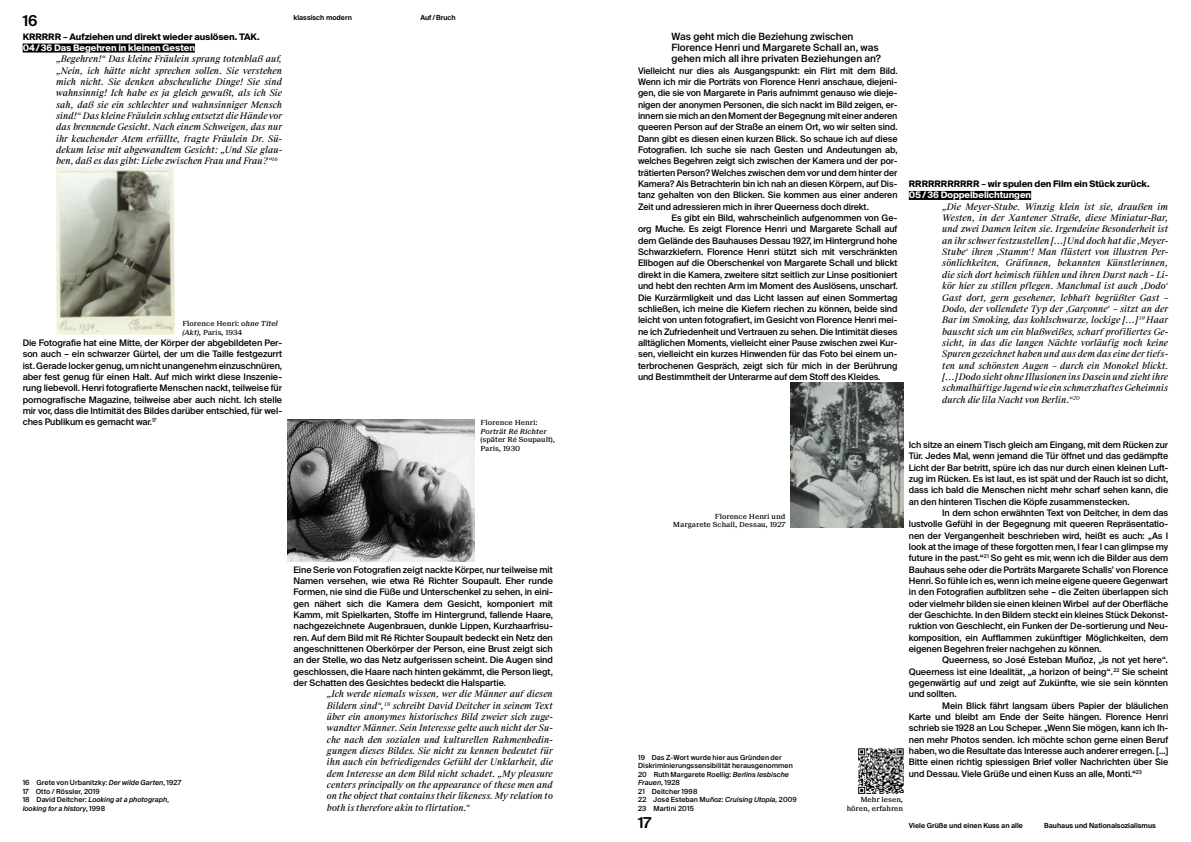
<style>
.page{position:relative;width:1191px;height:842px;background:#fff}
.page>*{position:absolute;margin:0;border:0;box-sizing:border-box;transform-origin:0 0}
.t1{font:600 15px "Suisse Intl";color:#000}
.t2{font:500 10px/11.3px "Suisse Intl";color:#000}
.t3{font:500 9px/11.3px "Suisse Intl";letter-spacing:-.01em;color:#000;text-align:justify}
.t4{font:italic 9px/11.3px "Suisse Works";letter-spacing:-.01em;color:#000;text-align:justify}
.t5{font:700 9px/11.3px "Suisse Intl";letter-spacing:-.01em;color:#000}
.t6{font:500 7px/8.5px "Suisse Intl";letter-spacing:.01em;color:#000}
.t7{font:500 7px/8.5px "Suisse Neue";color:#000}
.t8{font:600 7px "Suisse Intl";color:#000}
.t9{font:italic 500 7px "Suisse Neue";color:#000}
.s1{font-weight:500}
.s2{color:#fff}
.s3{font-style:italic}
.s4{font-family:"Suisse Neue"}
</style>
<div class="page">
<div style="left:23px;top:44px;width:172px;height:9px;background:#000"></div>
<img style="left:56px;top:167px;width:119px;height:168px">
<img style="left:288px;top:419px;width:186px;height:142px">
<div style="left:909px;top:191px;width:122px;height:9px;background:#000"></div>
<img style="left:790px;top:383px;width:113px;height:144px">
<img style="left:858px;top:748px;width:45px;height:46px">
<h1 class="t1" style="left:23px;top:11px;width:16px">16</h1>
<p class="t5" style="left:23px;top:31px;width:238px">KRRRRR <span class="s1">–</span> Aufziehen und direkt wieder auslösen. TAK.<br><span class="s2">04/36 Das Begehren in kleinen Gesten</span></p>
<p class="t4" style="left:56px;top:54px;width:227px">„Begehren!“ Das kleine Fräulein sprang totenblaß auf, „Nein, ich hätte nicht sprechen sollen. Sie verstehen mich nicht. Sie denken abscheuliche Dinge! Sie sind wahnsinnig! Ich habe es ja gleich gewußt, als ich Sie sah, daß sie ein schlechter und wahnsinniger Mensch sind!“ Das kleine Fräulein schlug entsetzt die Hände vor das brennende Gesicht. Nach einem Schweigen, das nur ihr keuchender Atem erfüllte, fragte Fräulein Dr. Sü&shy;dekum leise mit abgewandtem Gesicht: „Und Sie glau&shy;ben, daß es das gibt: Liebe zwischen Frau und Frau?“<sup>16</sup></p>
<p class="t8" style="left:293px;top:13px;width:60px">klassisch modern</p>
<p class="t8" style="left:420px;top:13px;width:37px">Auf/Bruch</p>
<p class="t7" style="left:182px;top:319px;width:97px">Florence Henri: <span class="s3">ohne Titel (Akt)</span>, Paris, 1934</p>
<p class="t3" style="left:23px;top:337px;width:261px">Die Fotografie hat eine Mitte, der Körper der abgebildeten Per&shy;son auch – ein schwarzer Gürtel, der um die Taille festgezurrt ist. Gerade locker genug, um nicht unangenehm einzuschnüren, aber fest genug für einen Halt. Auf mich wirkt diese Inszenie&shy;rung liebevoll. Henri fotografierte Menschen nackt, teilweise für pornografische Magazine, teilweise aber auch nicht. Ich stelle mir vor, dass die Intimität des Bildes darüber entschied, für wel&shy;ches Publikum es gemacht war.<sup>17</sup></p>
<p class="t7" style="left:480px;top:418px;width:59px">Florence Henri:</p>
<p class="t9" style="left:480px;top:427px;width:67px">Porträt Ré Richter</p>
<p class="t7" style="left:480px;top:435px;width:76px">(später Ré Soupault),<br>Paris, 1930</p>
<p class="t6" style="left:23px;top:779px;width:160px">16 Grete von Urbanitzky: <span class="s3">Der wilde Garten</span>, 1927<br>17 Otto / Rössler, 2019<br>18 David Deitcher: <span class="s3">Looking at a photograph, looking for a history</span>, 1998</p>
<p class="t3" style="left:293px;top:564px;width:261px">Eine Serie von Fotografien zeigt nackte Körper, nur teilweise mit Namen versehen, wie etwa Ré Richter Soupault. Eher runde Formen, nie sind die Füße und Unterschenkel zu sehen, in eini&shy;gen nähert sich die Kamera dem Gesicht, komponiert mit Kamm, mit Spielkarten, Stoffe im Hintergrund, fallende Haare, nachgezeichnete Augenbrauen, dunkle Lippen, Kurzhaarfrisu&shy;ren. Auf dem Bild mit Ré Richter Soupault bedeckt ein Netz den angeschnittenen Oberkörper der Person, eine Brust zeigt sich an der Stelle, wo das Netz aufgerissen scheint. Die Augen sind geschlossen, die Haare nach hinten gekämmt, die Person liegt, der Schatten des Gesichtes bedeckt die Halspartie.</p>
<p class="t4" style="left:327px;top:689px;width:227px">„Ich werde niemals wissen, wer die Männer auf diesen Bildern sind“,<sup>18</sup> schreibt David Deitcher in seinem Text über ein anonymes historisches Bild zweier sich zuge&shy;wandter Männer. Sein Interesse gelte auch nicht der Su&shy;che nach den sozialen und kulturellen Rahmenbedin&shy;gungen dieses Bildes. Sie nicht zu kennen bedeutet für ihn auch ein befriedigendes Gefühl der Unklarheit, die dem Interesse an dem Bild nicht schadet. „My pleasure centers principally on the appearance of these men and on the object that contains their likeness. My relation to both is therefore akin to flirtation.“</p>
<p class="t2" style="left:671px;top:31px;width:211px">Was geht mich die Beziehung zwischen<br>Florence Henri und Margarete Schall an, was gehen mich all ihre privaten Beziehungen an?</p>
<p class="t3" style="left:638px;top:65px;width:261px">Vielleicht nur dies als Ausgangspunkt: ein Flirt mit dem Bild.<br>Wenn ich mir die Porträts von Florence Henri anschaue, diejeni&shy;gen, die sie von Margarete in Paris aufnimmt genauso wie dieje&shy;nigen der anonymen Personen, die sich nackt im Bild zeigen, er&shy;innern sie mich an den Moment der Begegnung mit einer anderen queeren Person auf der Straße an einem Ort, wo wir selten sind.<br>Dann gibt es diesen einen kurzen Blick. So schaue ich auf diese Fotografien. Ich suche sie nach Gesten und Andeutungen ab, welches Begehren zeigt sich zwischen der Kamera und der por&shy;trätierten Person? Welches zwischen dem vor und dem hinter der Kamera? Als Betrachterin bin ich nah an diesen Körpern, auf Dis&shy;tanz gehalten von den Blicken. Sie kommen aus einer anderen Zeit und adressieren mich in ihrer Queerness doch direkt.</p>
<p class="t3" style="left:638px;top:212px;width:261px;text-indent:33px">Es gibt ein Bild, wahrscheinlich aufgenommen von Ge&shy;org Muche. Es zeigt Florence Henri und Margarete Schall auf dem Gelände des Bauhauses Dessau 1927, im Hintergrund hohe Schwarzkiefern. Florence Henri stützt sich mit verschränkten Ellbogen auf die Oberschenkel von Margarete Schall und blickt direkt in die Kamera, zweitere sitzt seitlich zur Linse positioniert und hebt den rechten Arm im Moment des Auslösens, unscharf.<br>Die Kurzärmligkeit und das Licht lassen auf einen Sommertag schließen, ich meine die Kiefern riechen zu können, beide sind leicht von unten fotografiert, im Gesicht von Florence Henri mei&shy;ne ich Zufriedenheit und Vertrauen zu sehen. Die Intimität dieses alltäglichen Moments, vielleicht einer Pause zwischen zwei Kur&shy;sen, vielleicht ein kurzes Hinwenden für das Foto bei einem un&shy;terbrochenen Gespräch, zeigt sich für mich in der Berührung und Bestimmtheit der Unterarme auf dem Stoff des Kleides.</p>
<p class="t5" style="left:909px;top:178px;width:242px">RRRRRRRRRRR <span class="s1">–</span> wir spulen den Film ein Stück zurück.<br><span class="s2">05/36 Doppelbelichtungen</span></p>
<p class="t4" style="left:942px;top:201px;width:227px">„Die Meyer-Stube. Winzig klein ist sie, draußen im Westen, in der Xantener Straße, diese Miniatur-Bar, und zwei Damen leiten sie. Irgendeine Besonderheit ist an ihr schwer festzustellen[…]Und doch hat die ‚Meyer-Stube‘ ihren ‚Stamm‘! Man flüstert von illustren Per&shy;sönlichkeiten, Gräfinnen, bekannten Künstlerinnen, die sich dort heimisch fühlen und ihren Durst nach – Li&shy;kör hier zu stillen pflegen. Manchmal ist auch ‚Dodo‘ Gast dort, gern gesehener, lebhaft begrüßter Gast – Dodo, der vollendete Typ der ‚Garçonne‘ – sitzt an der Bar im Smoking, das kohlschwarze, lockige […] <sup>19</sup> Haar bauscht sich um ein blaßweißes, scharf profiliertes Ge&shy;sicht, in das die langen Nächte vorläufig noch keine Spuren gezeichnet haben und aus dem das eine der tiefs&shy;ten und schönsten Augen – durch ein Monokel blickt. […]Dodo sieht ohne Illusionen ins Dasein und zieht ihre schmalhüftige Jugend wie ein schmerzhaftes Geheimnis durch die lila Nacht von Berlin.“<sup>20</sup></p>
<p class="t3" style="left:909px;top:439px;width:261px">Ich sitze an einem Tisch gleich am Eingang, mit dem Rücken zur Tür. Jedes Mal, wenn jemand die Tür öffnet und das gedämpfte Licht der Bar betritt, spüre ich das nur durch einen kleinen Luft&shy;zug im Rücken. Es ist laut, es ist spät und der Rauch ist so dicht, dass ich bald die Menschen nicht mehr scharf sehen kann, die an den hinteren Tischen die Köpfe zusammenstecken.</p>
<p class="t3" style="left:909px;top:507px;width:261px;text-indent:33px">In dem schon erwähnten Text von Deitcher, in dem das lustvolle Gefühl in der Begegnung mit queeren Repräsentatio&shy;nen der Vergangenheit beschrieben wird, heißt es auch: „As I look at the image of these forgotten men, I fear I can glimpse my future in the past.“<sup>21</sup> So geht es mir, wenn ich die Bilder aus dem Bauhaus sehe oder die Porträts Margarete Schalls’ von Florence Henri. So fühle ich es, wenn ich meine eigene queere Gegenwart in den Fotografien aufblitzen sehe – die Zeiten überlappen sich oder vielmehr bilden sie einen kleinen Wirbel auf der Oberfläche der Geschichte. In den Bildern steckt ein kleines Stück Dekonst&shy;ruktion von Geschlecht, ein Funken der De-sortierung und Neu&shy;komposition, ein Aufflammen zukünftiger Möglichkeiten, dem eigenen Begehren freier nachgehen zu können.</p>
<p class="t3" style="left:908px;top:655px;width:261px;text-indent:33px">Queerness, so José Esteban Muñoz, „is not yet here<span class="s4">“.<br></span>Queerness ist eine Idealität, „a horizon of being<span class="s4">“</span>.<sup>22</sup> Sie scheint gegenwärtig auf und zeigt auf Zukünfte, wie sie sein könnten und sollten.</p>
<p class="t3" style="left:909px;top:700px;width:261px;text-indent:33px">Mein Blick fährt langsam übers Papier der bläulichen Karte und bleibt am Ende der Seite hängen. Florence Henri schrieb sie 1928 an Lou Scheper. „Wenn Sie mögen, kann ich Ih&shy;nen mehr Photos senden. Ich möchte schon gerne einen Beruf haben, wo die Resultate das Interesse auch anderer erregen. […] Bitte einen richtig spiessigen Brief voller Nachrichten über Sie und Dessau. Viele Grüße und einen Kuss an alle, Monti.“<sup>23</sup></p>
<p class="t7" style="left:673px;top:512px;width:114px;text-align:right">Florence Henri und<br>Margarete Schall, Dessau, 1927</p>
<p class="t6" style="left:638px;top:753px;width:160px">19 Das Z-Wort wurde hier aus Gründen der<br>Diskriminierungssensibilität herausgenommen<br>20 Ruth Margarete Roellig: <span class="s3">Berlins lesbische<br>Frauen</span>, 1928<br>21 Deitcher 1998<br>22 José Esteban Muñoz: <span class="s3">Cruising Utopia,</span> 2009<br>23 Martini 2015</p>
<p class="t7" style="left:846px;top:795px;width:58px;text-align:right">Mehr lesen, hören, erfahren</p>
<h1 class="t1" style="left:638px;top:814px;width:15px">17</h1>
<p class="t8" style="left:909px;top:821px;width:116px">Viele Grüße und einen Kuss an alle</p>
<p class="t8" style="left:1044px;top:821px;width:113px">Bauhaus und Nationalsozialismus</p>
</div>
